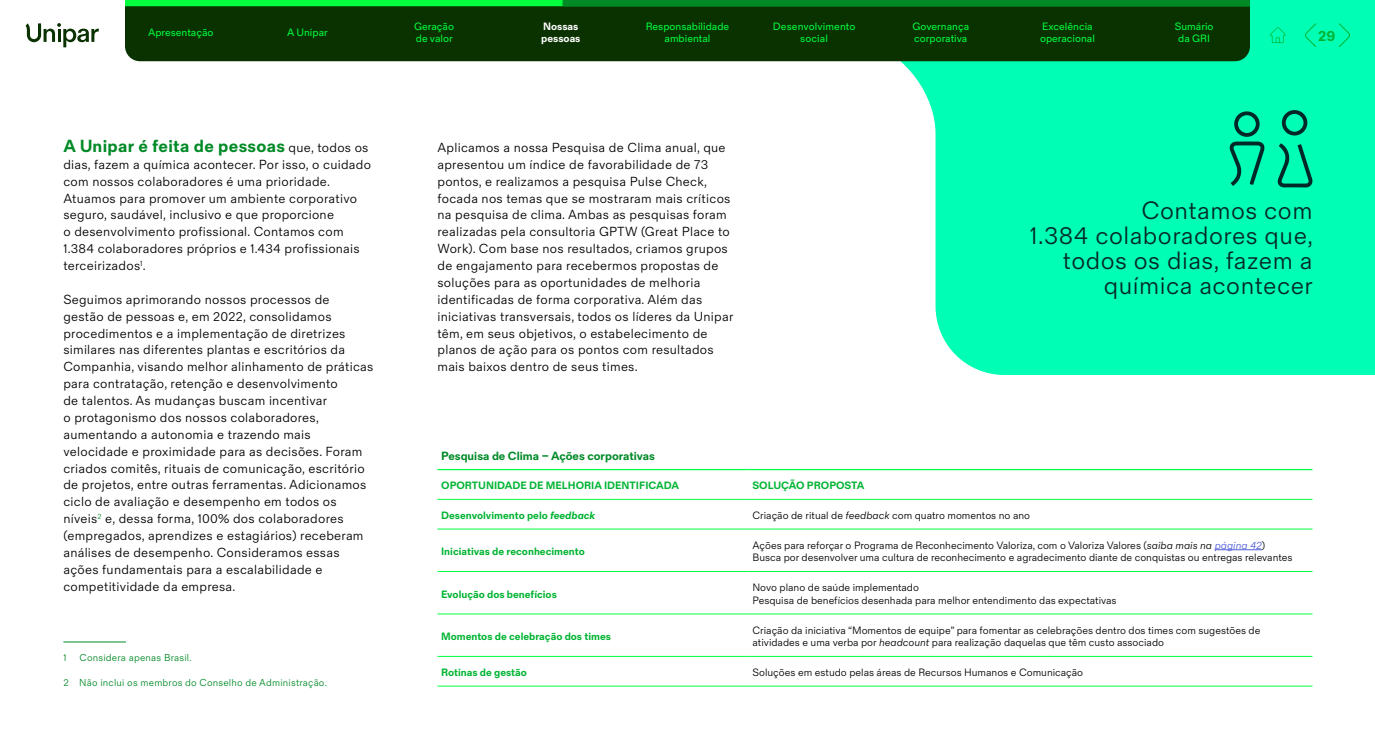
<style>
.page{position:relative;width:1375px;height:750px;background:#fff}
.page>*{position:absolute;margin:0;border:0;box-sizing:border-box;transform-origin:0 0}
.t1{font:300 25px/25px "Fold Grotesque Pro";letter-spacing:.02em;color:#002828;text-align:right}
.t2{font:700 17.5px "Fold Grotesque Pro";letter-spacing:.02em;color:#008a26}
.t3{font:700 15px "Fold Grotesque Pro";color:#00b432}
.t4{font:300 13.12px/16.9px "Fold Grotesque Pro";letter-spacing:.02em;color:#000}
.t5{font:700 11.88px "Fold Grotesque Pro";color:#008a26}
.t6{font:300 10.62px/12.8px "Fold Grotesque Pro";color:#000}
.t7{font:700 10.62px "Fold Grotesque Pro";color:#00b432}
.t8{font:10.62px/12.5px "Fold Grotesque Pro";color:#00ff3c}
.t9{font:700 10.62px/12.5px "Fold Grotesque Pro";color:#fff}
.t10{font:300 10px "Fold Grotesque Pro";letter-spacing:.02em;color:#008a26}
.s1{font-weight:300;font-size:13.12px;color:#000}
.s2{font-style:italic}
.s3{font-style:italic;color:#4f5cd6}
</style>
<div class="page">
<svg style="left:737px;top:0;width:638px;height:375px;fill:#00ffb4"></svg>
<div style="left:125px;top:6px;width:1125px;height:55px;background:#0a3200"></div>
<svg style="left:26px;top:23px;width:73px;height:24px"></svg>
<div style="left:125px;top:0;width:1125px;height:6px;background:#00ff3c"></div>
<div style="left:562px;top:0;width:688px;height:6px;background:#008a26"></div>
<svg style="left:1338px;top:22px;width:13px;height:26px"></svg>
<svg style="left:1304px;top:22px;width:13px;height:26px"></svg>
<hr style="left:63px;top:642px;width:63px;height:1px;background:#008a26">
<hr style="left:438px;top:529px;width:311px;height:1px;background:#00ff3c">
<hr style="left:749px;top:529px;width:563px;height:1px;background:#00ff3c">
<hr style="left:438px;top:571px;width:311px;height:1px;background:#00ff3c">
<hr style="left:438px;top:469px;width:311px;height:1px;background:#00ff3c">
<hr style="left:749px;top:469px;width:563px;height:1px;background:#00ff3c">
<hr style="left:438px;top:499px;width:311px;height:1px;background:#00ff3c">
<hr style="left:749px;top:499px;width:563px;height:1px;background:#00ff3c">
<hr style="left:438px;top:614px;width:311px;height:1px;background:#00ff3c">
<hr style="left:438px;top:656px;width:311px;height:1px;background:#00ff3c">
<hr style="left:438px;top:686px;width:311px;height:1px;background:#00ff3c">
<hr style="left:749px;top:571px;width:563px;height:1px;background:#00ff3c">
<hr style="left:749px;top:614px;width:563px;height:1px;background:#00ff3c">
<hr style="left:749px;top:656px;width:563px;height:1px;background:#00ff3c">
<hr style="left:749px;top:686px;width:563px;height:1px;background:#00ff3c">
<hr style="left:1215px;top:549px;width:47px;height:1px;background:#4f5cd6">
<svg style="left:1276px;top:143px;width:38px;height:45px;background:#00c78f"></svg>
<svg style="left:1282px;top:110px;width:25px;height:26px"></svg>
<svg style="left:1228px;top:111px;width:38px;height:75px;background:#00c991"></svg>
<div style="left:128px;top:20px;width:109px;height:23px;background:#0a3200"></div>
<div style="left:253px;top:20px;width:109px;height:23px;background:#0a3200"></div>
<div style="left:381px;top:20px;width:109px;height:23px;background:#0a3200"></div>
<div style="left:506px;top:20px;width:109px;height:23px;background:#0a3200"></div>
<div style="left:633px;top:20px;width:109px;height:23px;background:#0a3200"></div>
<div style="left:760px;top:20px;width:109px;height:23px;background:#0a3200"></div>
<div style="left:887px;top:20px;width:109px;height:23px;background:#0a3200"></div>
<div style="left:1013px;top:20px;width:109px;height:23px;background:#0a3200"></div>
<div style="left:1138px;top:20px;width:110px;height:23px;background:#0a3200"></div>
<svg style="left:1266px;top:25px;width:24px;height:21px"></svg>
<p class="t8" style="left:148px;top:26px;width:67px">Apresentação</p>
<p class="t8" style="left:287px;top:26px;width:42px">A Unipar</p>
<p class="t8" style="left:414px;top:20px;width:41px">Geração de valor</p>
<p class="t9" style="left:541px;top:20px;width:41px">Nossas pessoas</p>
<p class="t8" style="left:646px;top:20px;width:85px;text-align:center">Responsabilidade ambiental</p>
<p class="t8" style="left:773px;top:20px;width:84px;text-align:center">Desenvolvimento social</p>
<p class="t8" style="left:913px;top:20px;width:58px">Governança corporativa</p>
<p class="t8" style="left:1040px;top:20px;width:56px">Excelência operacional</p>
<p class="t8" style="left:1175px;top:20px;width:40px;text-align:center">Sumário da GRI</p>
<p class="t3" style="left:1318px;top:26px;width:19px">29</p>
<h2 class="t2" style="left:63px;top:135px;width:307px">A Unipar é feita de pessoas <span class="s1">que, todos os</span></h2>
<p class="t4" style="left:63px;top:156px;width:309px">dias, fazem a química acontecer. Por isso, o cuidado com nossos colaboradores é uma prioridade.<br>Atuamos para promover um ambiente corporativo seguro, saudável, inclusivo e que proporcione<br>o desenvolvimento profissional. Contamos com 1.384 colaboradores próprios e 1.434 profissionais terceirizados<sup>1</sup>.</p>
<p class="t4" style="left:63px;top:291px;width:312px">Seguimos aprimorando nossos processos de<br>gestão de pessoas e, em 2022, consolidamos procedimentos e a implementação de diretrizes similares nas diferentes plantas e escritórios da Companhia, visando melhor alinhamento de práticas para contratação, retenção e desenvolvimento<br>de talentos. As mudanças buscam incentivar<br>o protagonismo dos nossos colaboradores, aumentando a autonomia e trazendo mais velocidade e proximidade para as decisões. Foram criados comitês, rituais de comunicação, escritório de projetos, entre outras ferramentas. Adicionamos ciclo de avaliação e desempenho em todos os níveis<sup>2</sup> e, dessa forma, 100% dos colaboradores (empregados, aprendizes e estagiários) receberam análises de desempenho. Consideramos essas ações fundamentais para a escalabilidade e competitividade da empresa.</p>
<p class="t10" style="left:63px;top:651px;width:5px">1</p>
<p class="t10" style="left:80px;top:651px;width:113px">Considera apenas Brasil.</p>
<p class="t10" style="left:63px;top:676px;width:265px">2 Não inclui os membros do Conselho de Administração.</p>
<p class="t4" style="left:438px;top:139px;width:297px">Aplicamos a nossa Pesquisa de Clima anual, que apresentou um índice de favorabilidade de 73 pontos, e realizamos a pesquisa Pulse Check, focada nos temas que se mostraram mais críticos na pesquisa de clima. Ambas as pesquisas foram realizadas pela consultoria GPTW (Great Place to Work). Com base nos resultados, criamos grupos de engajamento para recebermos propostas de soluções para as oportunidades de melhoria identificadas de forma corporativa. Além das iniciativas transversais, todos os líderes da Unipar têm, em seus objetivos, o estabelecimento de planos de ação para os pontos com resultados mais baixos dentro de seus times.</p>
<h1 class="t1" style="left:1030px;top:198px;width:285px">Contamos com<br>1.384 colaboradores que, todos os dias, fazem a química acontecer</h1>
<p class="t5" style="left:441px;top:448px;width:215px">Pesquisa de Clima – Ações corporativas</p>
<p class="t7" style="left:441px;top:479px;width:239px">OPORTUNIDADE DE MELHORIA IDENTIFICADA</p>
<p class="t7" style="left:752px;top:479px;width:113px">SOLUÇÃO PROPOSTA</p>
<p class="t7" style="left:441px;top:509px;width:156px">Desenvolvimento pelo <span class="s2">feedback</span></p>
<p class="t6" style="left:752px;top:509px;width:279px">Criação de ritual de <span class="s2">feedback</span> com quatro momentos no ano</p>
<p class="t7" style="left:441px;top:545px;width:145px">Iniciativas de reconhecimento</p>
<p class="t6" style="left:752px;top:539px;width:542px">Ações para reforçar o Programa de Reconhecimento Valoriza, com o Valoriza Valores (<span class="s2">saiba mais na</span> <span class="s3">página 42</span>)<br>Busca por desenvolver uma cultura de reconhecimento e agradecimento diante de conquistas ou entregas relevantes</p>
<p class="t7" style="left:441px;top:587px;width:117px">Evolução dos benefícios</p>
<p class="t6" style="left:752px;top:581px;width:366px">Novo plano de saúde implementado<br>Pesquisa de benefícios desenhada para melhor entendimento das expectativas</p>
<p class="t7" style="left:441px;top:630px;width:171px">Momentos de celebração dos times</p>
<p class="t6" style="left:752px;top:624px;width:509px">Criação da iniciativa “Momentos de equipe” para fomentar as celebrações dentro dos times com sugestões de atividades e uma verba por <span class="s2">headcount</span> para realização daquelas que têm custo associado</p>
<p class="t7" style="left:441px;top:666px;width:87px">Rotinas de gestão</p>
<p class="t6" style="left:752px;top:666px;width:332px">Soluções em estudo pelas áreas de Recursos Humanos e Comunicação</p>
</div>
